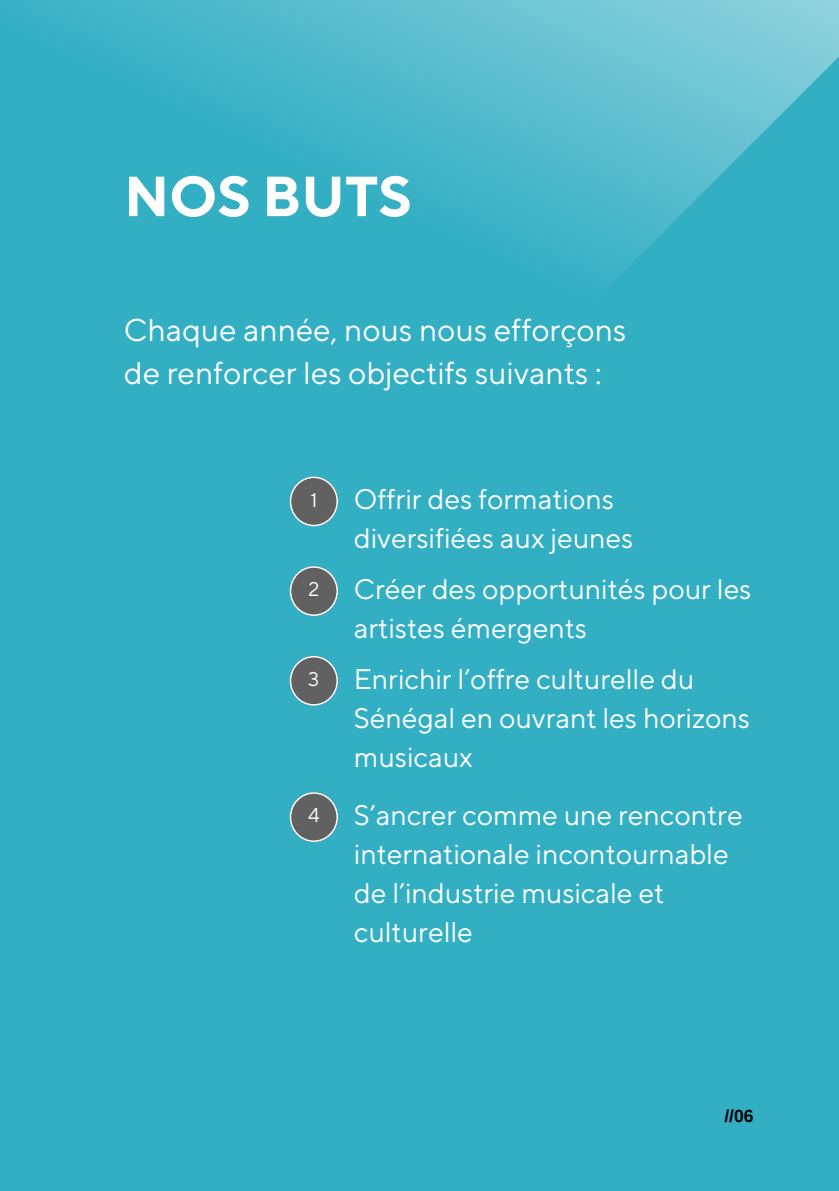
<style>
.page{position:relative;width:839px;height:1191px;background:#fff}
.page>*{position:absolute;margin:0;border:0;box-sizing:border-box;transform-origin:0 0}
.t1{font:700 56.4px "TT Norms Pro";color:#fff}
.t2{font:31.4px/43.6px "TT Norms Pro";color:#fff}
.t3{font:28.2px/39.2px "TT Norms Pro";color:#fff}
.t4{font:19.8px "TT Norms Pro";color:#fff}
.t5{font:700 17.6px "Arimo";color:#000}
</style>
<div class="page">
<div style="left:0;top:0;width:838px;height:1191px;background:#33afc4"></div>
<img style="left:40px;top:0;width:798px;height:272px">
<svg style="left:290px;top:477px;width:48px;height:49px"></svg>
<svg style="left:290px;top:566px;width:48px;height:50px"></svg>
<svg style="left:290px;top:656px;width:48px;height:49px"></svg>
<svg style="left:290px;top:792px;width:48px;height:50px"></svg>
<p class="t1" style="left:124px;top:163px;width:289px">NOS BUTS</p>
<p class="t2" style="left:124px;top:309px;width:504px">Chaque année, nous nous efforçons de renforcer les objectifs suivants :</p>
<h2 class="t4" style="left:310px;top:488px;width:8px">1</h2>
<h1 class="t3" style="left:354px;top:481px;width:281px">Offrir des formations diversifiées aux jeunes</h1>
<h3 class="t4" style="left:308px;top:578px;width:12px">2</h3>
<p class="t3" style="left:354px;top:571px;width:399px">Créer des opportunités pour les artistes émergents</p>
<h3 class="t4" style="left:308px;top:667px;width:13px">3</h3>
<p class="t3" style="left:354px;top:660px;width:397px">Enrichir l’offre culturelle du<br>Sénégal en ouvrant les horizons musicaux</p>
<h3 class="t4" style="left:308px;top:804px;width:13px">4</h3>
<p class="t3" style="left:354px;top:797px;width:390px">S’ancrer comme une rencontre internationale incontournable de l’industrie musicale et culturelle</p>
<h3 class="t5" style="left:724px;top:1107px;width:31px">//06</h3>
</div>
